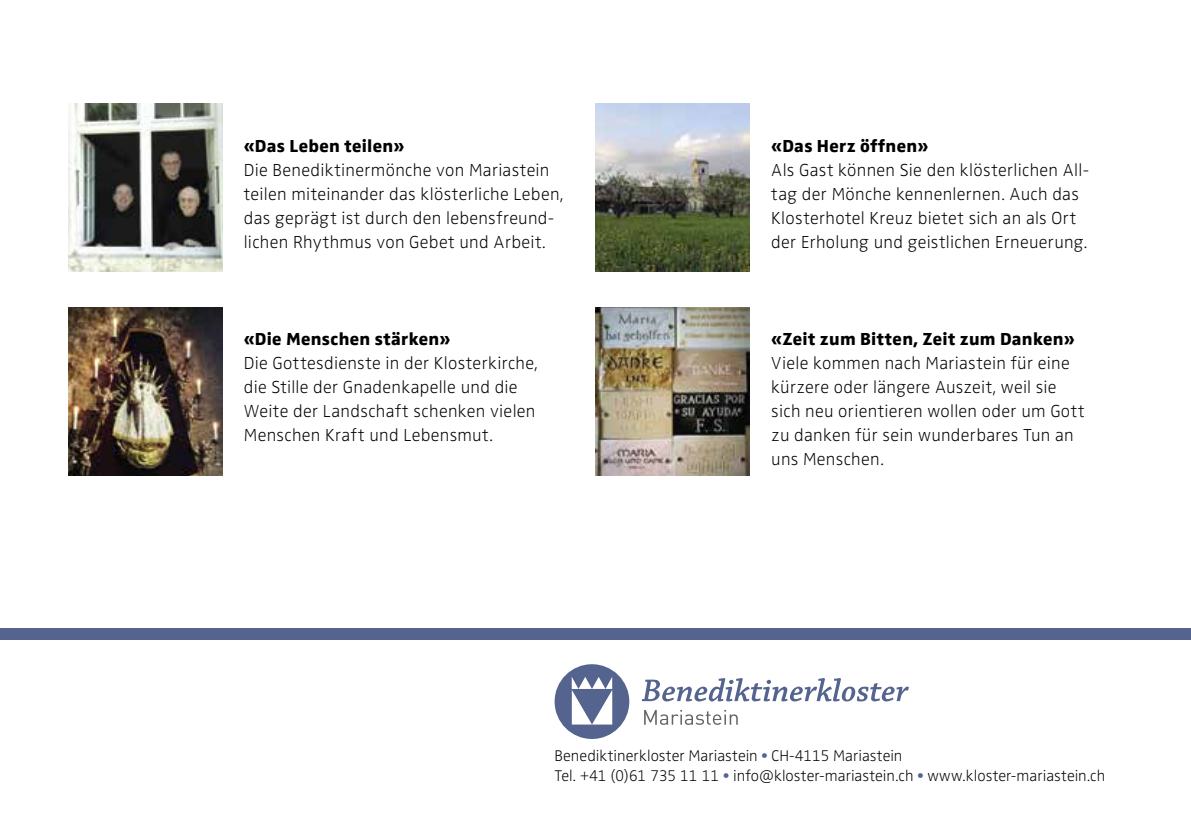
<style>
.page{position:relative;width:1191px;height:840px;background:#fff}
.page>*{position:absolute;margin:0;border:0;box-sizing:border-box;transform-origin:0 0}
.t1{font:18px/24px "Zwo w 1";letter-spacing:.015em;color:#000}
.t2{font:800 18px "Zwo";letter-spacing:.02em;color:#000}
.t3{font:16px/20px "Zwo w 1";color:#000}
.s1{color:#54648f}
</style>
<div class="page">
<div style="left:0;top:628px;width:1191px;height:11px;background:#54648f"></div>
<img style="left:595px;top:103px;width:154px;height:168px">
<img style="left:68px;top:307px;width:154px;height:168px">
<img style="left:595px;top:307px;width:154px;height:168px">
<img style="left:68px;top:103px;width:154px;height:168px">
<div style="left:554px;top:663px;width:75px;height:75px;background:#54648f;border-radius:50%"></div>
<svg style="left:572px;top:677px;width:40px;height:47px"></svg>
<svg style="left:642px;top:678px;width:267px;height:23px"></svg>
<svg style="left:644px;top:710px;width:93px;height:14px"></svg>
<p class="t2" style="left:244px;top:136px;width:162px">«Das Leben teilen»</p>
<p class="t1" style="left:244px;top:158px;width:321px">Die Benediktinermönche von Mariastein teilen miteinander das klösterliche Leben, das geprägt ist durch den lebensfreund&shy;lichen Rhythmus von Gebet und Arbeit.</p>
<p class="t2" style="left:244px;top:327px;width:208px">«Die Menschen stärken»</p>
<p class="t1" style="left:244px;top:350px;width:295px">Die Gottesdienste in der Klosterkirche, die Stille der Gnadenkapelle und die Weite der Landschaft schenken vielen Menschen Kraft und Lebensmut.</p>
<p class="t2" style="left:771px;top:136px;width:159px">«Das Herz öffnen»</p>
<p class="t1" style="left:771px;top:158px;width:319px">Als Gast können Sie den klösterlichen All&shy;tag der Mönche kennenlernen. Auch das Klosterhotel Kreuz bietet sich an als Ort der Erholung und geistlichen Erneuerung.</p>
<p class="t2" style="left:771px;top:328px;width:305px">«Zeit zum Bitten, Zeit zum Danken»</p>
<p class="t1" style="left:771px;top:350px;width:315px">Viele kommen nach Mariastein für eine kürzere oder längere Auszeit, weil sie sich neu orientieren wollen oder um Gott zu danken für sein wunderbares Tun an uns Menschen.</p>
<p class="t3" style="left:554px;top:744px;width:552px">Benediktinerkloster Mariastein <span class="s1">•</span> CH-4115 Mariastein<br>Tel. +41 (0)61 735 11 11 <span class="s1">•</span> info@kloster-mariastein.ch <span class="s1">•</span> www.kloster-mariastein.ch</p>
</div>
